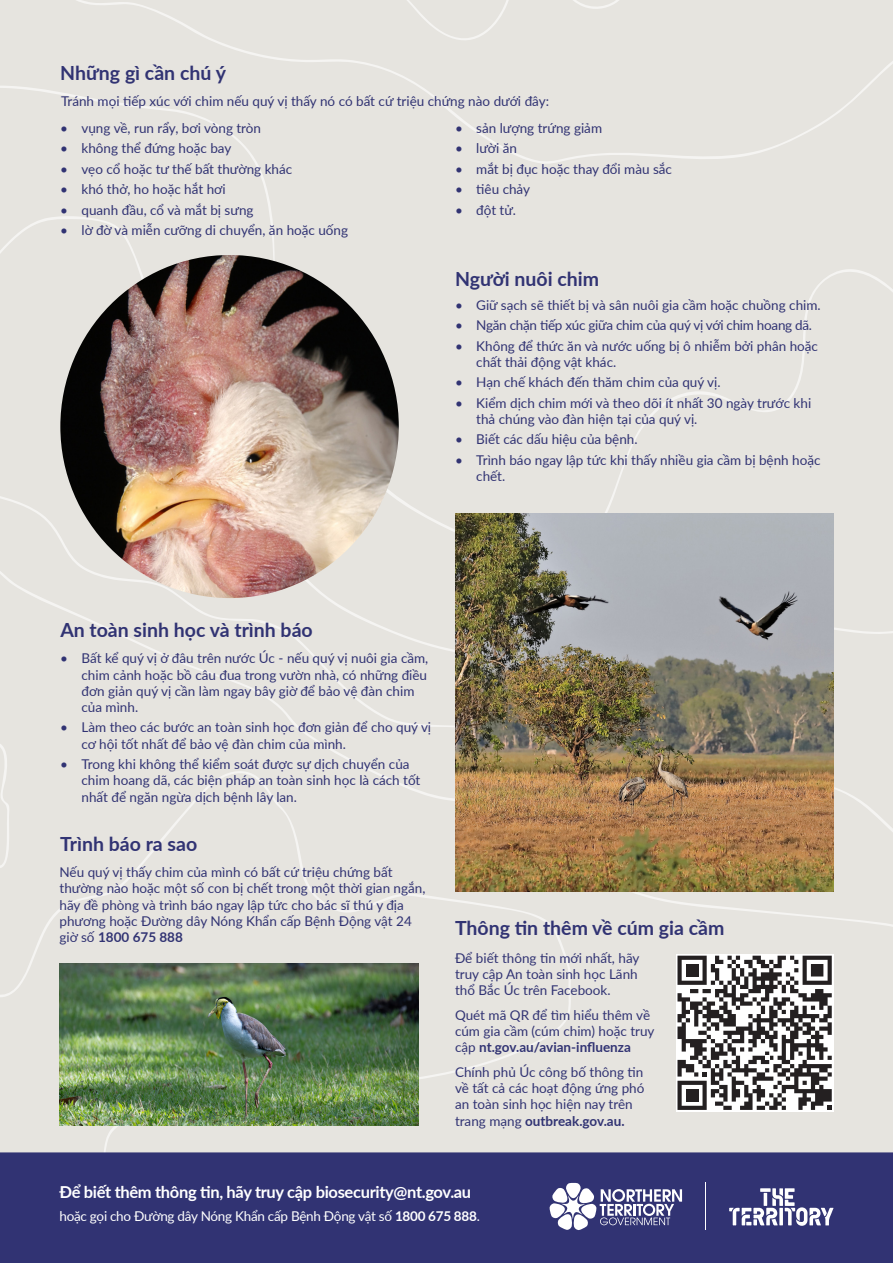
<style>
.page{position:relative;width:893px;height:1263px;background:#fff}
.page>*{position:absolute;margin:0;border:0;box-sizing:border-box;transform-origin:0 0}
.t1{font:700 19.5px "Lato";color:#313373}
.H1_Contact{font:700 16.5px "Lato";letter-spacing:-.02em;color:#fff}
.t2{font:13.5px/16.2px "Lato";color:#313373}
.H1_Contact-2{font:13.5px "Lato";letter-spacing:-.02em;color:#fff}
.t3{font:13.5px "Lato";letter-spacing:-.02em;color:#313373}
.s1{font-weight:700}
</style>
<div class="page">
<div style="left:0;top:561px;width:893px;height:392px;background:#e6e4df"></div>
<div style="left:0;top:0;width:893px;height:561px;background:#e6e4df"></div>
<div style="left:321px;top:0;width:316px;height:51px;background:#e6e4df"></div>
<div style="left:0;top:1154px;width:893px;height:109px;background:#313373"></div>
<hr style="left:705px;top:1183px;width:1px;height:47px;background:#fff">
<svg style="left:729px;top:1188px;width:104px;height:38px"></svg>
<svg style="left:550px;top:1183px;width:132px;height:47px"></svg>
<img style="left:60px;top:255px;width:339px;height:343px">
<img style="left:455px;top:513px;width:378px;height:378px">
<svg style="left:0;top:956px;width:893px;height:198px;background:#d3d1ce"></svg>
<img style="left:60px;top:963px;width:358px;height:162px">
<p class="t1" style="left:60px;top:58px;width:167px">Những gì cần chú ý</p>
<p class="t2" style="left:61px;top:92px;width:489px">Tránh mọi tiếp xúc với chim nếu quý vị thấy nó có bất cứ triệu chứng nào dưới đây:</p>
<p class="t2" style="left:60px;top:119px;width:202px">• vụng về, run rẩy, bơi vòng tròn</p>
<p class="t2" style="left:60px;top:140px;width:173px">• không thể đứng hoặc bay</p>
<p class="t2" style="left:60px;top:160px;width:234px">• vẹo cổ hoặc tư thế bất thường khác</p>
<p class="t2" style="left:60px;top:181px;width:167px">• khó thở, ho hoặc hắt hơi</p>
<p class="t2" style="left:60px;top:201px;width:195px">• quanh đầu, cổ và mắt bị sưng</p>
<p class="t2" style="left:60px;top:222px;width:289px">• lờ đờ và miễn cưỡng di chuyển, ăn hoặc uống</p>
<p class="t2" style="left:455px;top:119px;width:149px">• sản lượng trứng giảm</p>
<p class="t2" style="left:455px;top:140px;width:64px">• lười ăn</p>
<p class="t2" style="left:455px;top:160px;width:219px">• mắt bị đục hoặc thay đổi màu sắc</p>
<p class="t2" style="left:455px;top:181px;width:77px">• tiêu chảy</p>
<p class="t2" style="left:455px;top:201px;width:62px">• đột tử.</p>
<p class="t1" style="left:455px;top:264px;width:146px">Người nuôi chim</p>
<p class="t2" style="left:455px;top:296px;width:367px">• Giữ sạch sẽ thiết bị và sân nuôi gia cầm hoặc chuồng chim.</p>
<p class="t3" style="left:455px;top:316px;width:359px">• Ngăn chặn tiếp xúc giữa chim của quý vị với chim hoang dã.</p>
<p class="t2" style="left:476px;top:337px;width:343px;text-indent:-21px">• Không để thức ăn và nước uống bị ô nhiễm bởi phân hoặc chất thải động vật khác.</p>
<p class="t2" style="left:455px;top:374px;width:267px">• Hạn chế khách đến thăm chim của quý vị.</p>
<p class="t2" style="left:476px;top:394px;width:336px;text-indent:-21px">• Kiểm dịch chim mới và theo dõi ít nhất 30 ngày trước khi thả chúng vào đàn hiện tại của quý vị.</p>
<p class="t2" style="left:455px;top:431px;width:184px">• Biết các dấu hiệu của bệnh.</p>
<p class="t2" style="left:476px;top:451px;width:346px;text-indent:-21px">• Trình báo ngay lập tức khi thấy nhiều gia cầm bị bệnh hoặc chết.</p>
<p class="t1" style="left:60px;top:616px;width:254px">An toàn sinh học và trình báo</p>
<p class="t2" style="left:81px;top:650px;width:348px;text-indent:-21px">• Bất kể quý vị ở đâu trên nước Úc - nếu quý vị nuôi gia cầm, chim cảnh hoặc bồ câu đua trong vườn nhà, có những điều đơn giản quý vị cần làm ngay bây giờ để bảo vệ đàn chim của mình.</p>
<p class="t2" style="left:81px;top:719px;width:351px;text-indent:-21px">• Làm theo các bước an toàn sinh học đơn giản để cho quý vị cơ hội tốt nhất để bảo vệ đàn chim của mình.</p>
<p class="t2" style="left:81px;top:755px;width:340px;text-indent:-21px">• Trong khi không thể kiểm soát được sự dịch chuyển của chim hoang dã, các biện pháp an toàn sinh học là cách tốt nhất để ngăn ngừa dịch bệnh lây lan.</p>
<p class="t1" style="left:60px;top:830px;width:139px">Trình báo ra sao</p>
<p class="t2" style="left:60px;top:864px;width:367px">Nếu quý vị thấy chim của mình có bất cứ triệu chứng bất thường nào hoặc một số con bị chết trong một thời gian ngắn, hãy đề phòng và trình báo ngay lập tức cho bác sĩ thú y địa phương hoặc Đường dây Nóng Khẩn cấp Bệnh Động vật 24 giờ số <span class="s1">1800 675 888</span></p>
<p class="t1" style="left:455px;top:914px;width:271px">Thông tin thêm về cúm gia cầm</p>
<p class="t2" style="left:455px;top:949px;width:186px">Để biết thông tin mới nhất, hãy truy cập An toàn sinh học Lãnh thổ Bắc Úc trên Facebook.</p>
<p class="t2" style="left:455px;top:1006px;width:201px">Quét mã QR để tìm hiểu thêm về cúm gia cầm (cúm chim) hoặc truy cập <span class="s1">nt.gov.au/avian-influenza</span></p>
<p class="t2" style="left:455px;top:1063px;width:191px">Chính phủ Úc công bố thông tin về tất cả các hoạt động ứng phó an toàn sinh học hiện nay trên trang mạng <span class="s1">outbreak.gov.au.</span></p>
<p class="H1_Contact" style="left:60px;top:1180px;width:413px">Để biết thêm thông tin, hãy truy cập biosecurity@nt.gov.au</p>
<p class="H1_Contact-2" style="left:60px;top:1206px;width:422px">hoặc gọi cho Đường dây Nóng Khẩn cấp Bệnh Động vật số <span class="s1">1800 675 888</span>.</p>
</div>
